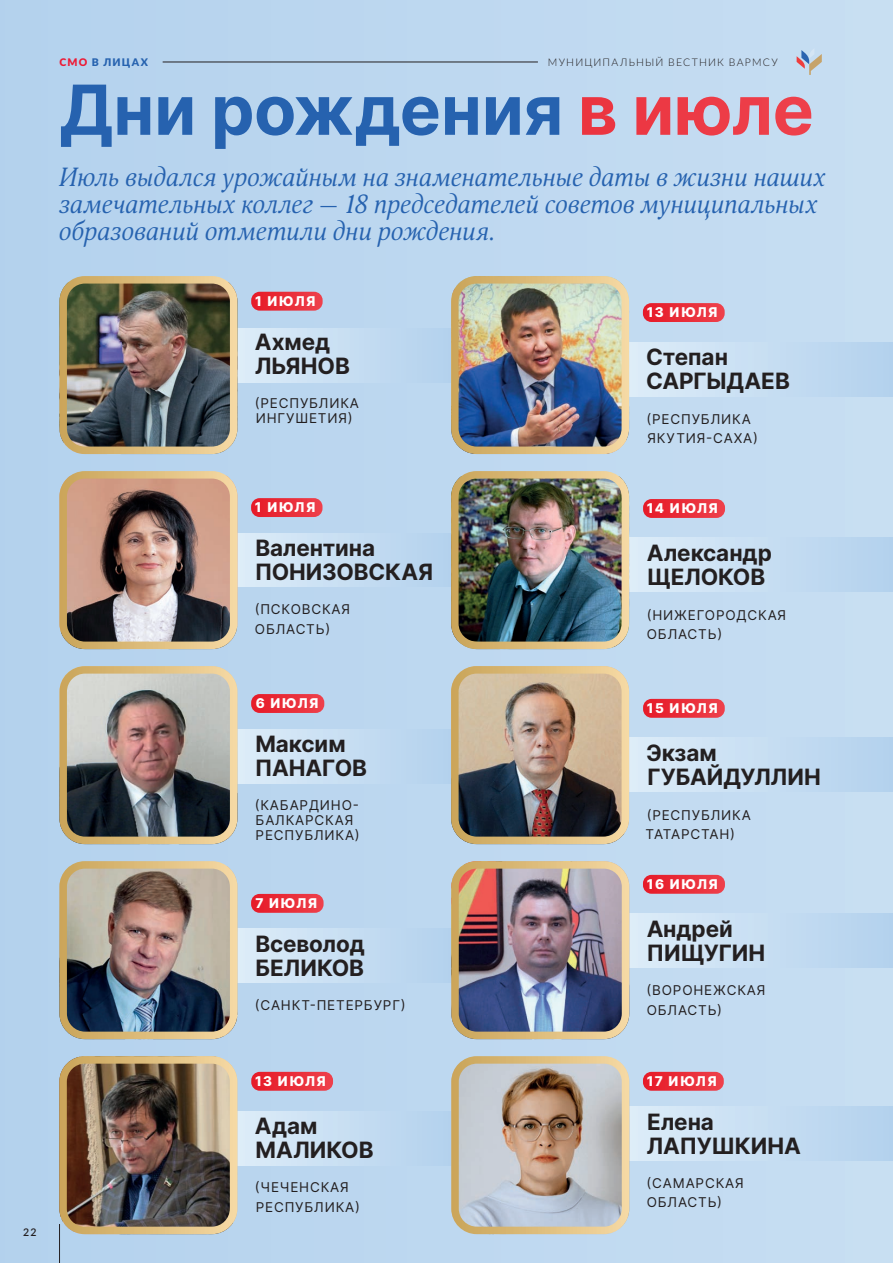
<style>
.page{position:relative;width:893px;height:1263px;background:#bdd8f0}
.page>*{position:absolute;margin:0;border:0;box-sizing:border-box;transform-origin:0 0}
.t1{font:700 69px "Inter";letter-spacing:-.005em;color:#2662af}
.t2{font:italic 25.5px/27px "Orbi";letter-spacing:.005em;color:#2662af}
.t3{font:700 22.5px/24px "Inter";letter-spacing:-.005em;color:#231f20}
.t4{font:13.5px/19.2px "Inter";letter-spacing:.06em;color:#231f20}
.t5{font:800 13.5px "Inter";letter-spacing:.145em;color:#fff}
.t6{font:300 10.5px "Lato";letter-spacing:.11em;color:#231f20}
.t7{font:900 10.5px "Lato";letter-spacing:.11em;color:#2662af}
.t8{font:600 10.5px "Lato";color:#231f20}
.s1{color:#ed1a35}
.s2{color:#fff}
</style>
<div class="page">
<div style="left:237px;top:329px;width:214px;height:54px;background:linear-gradient(to right,#ddecf8,#b3d1ed)"></div>
<div style="left:237px;top:533px;width:214px;height:54px;background:linear-gradient(to right,#ddecf8,#b3d1ed)"></div>
<div style="left:237px;top:729px;width:214px;height:54px;background:linear-gradient(to right,#ddecf8,#b3d1ed)"></div>
<div style="left:237px;top:928px;width:214px;height:54px;background:linear-gradient(to right,#ddecf8,#b3d1ed)"></div>
<div style="left:237px;top:1112px;width:214px;height:53px;background:linear-gradient(to right,#ddecf8,#b3d1ed)"></div>
<div style="left:629px;top:1106px;width:264px;height:54px;background:linear-gradient(to right,#ddecf8,#b3d1ed)"></div>
<div style="left:629px;top:913px;width:264px;height:54px;background:linear-gradient(to right,#ddecf8,#b3d1ed)"></div>
<div style="left:629px;top:738px;width:264px;height:53px;background:linear-gradient(to right,#ddecf8,#b3d1ed)"></div>
<div style="left:629px;top:538px;width:264px;height:53px;background:linear-gradient(to right,#ddecf8,#b3d1ed)"></div>
<div style="left:629px;top:342px;width:264px;height:54px;background:linear-gradient(to right,#ddecf8,#b3d1ed)"></div>
<img style="left:460px;top:1065px;width:160px;height:160px">
<div style="left:451px;top:1056px;width:178px;height:178px;border:8px solid #fff;border-radius:22px"></div>
<img style="left:460px;top:870px;width:160px;height:160px">
<div style="left:451px;top:861px;width:178px;height:178px;border:8px solid #fff;border-radius:22px"></div>
<img style="left:460px;top:675px;width:160px;height:160px">
<div style="left:451px;top:666px;width:178px;height:178px;border:8px solid #fff;border-radius:22px"></div>
<img style="left:68px;top:870px;width:160px;height:160px">
<div style="left:59px;top:861px;width:178px;height:178px;border:8px solid #fff;border-radius:22px"></div>
<svg style="left:251px;top:894px;width:73px;height:19px"></svg>
<svg style="left:251px;top:292px;width:72px;height:19px"></svg>
<img style="left:60px;top:1065px;width:168px;height:169px">
<div style="left:59px;top:1056px;width:178px;height:178px;border:8px solid #fff;border-radius:22px"></div>
<img style="left:68px;top:285px;width:160px;height:160px">
<div style="left:59px;top:276px;width:178px;height:178px;border:8px solid #fff;border-radius:22px"></div>
<svg style="left:251px;top:1072px;width:82px;height:19px;background:#e63643"></svg>
<img style="left:460px;top:285px;width:160px;height:160px">
<div style="left:451px;top:276px;width:178px;height:178px;border:8px solid #fff;border-radius:22px"></div>
<img style="left:68px;top:480px;width:160px;height:160px">
<div style="left:59px;top:471px;width:178px;height:178px;border:8px solid #fff;border-radius:22px"></div>
<svg style="left:251px;top:498px;width:71px;height:19px"></svg>
<svg style="left:643px;top:303px;width:82px;height:19px;background:#e73542"></svg>
<img style="left:460px;top:480px;width:160px;height:160px">
<div style="left:451px;top:471px;width:178px;height:178px;border:8px solid #fff;border-radius:22px"></div>
<img style="left:68px;top:675px;width:160px;height:160px">
<div style="left:59px;top:666px;width:178px;height:178px;border:8px solid #fff;border-radius:22px"></div>
<svg style="left:251px;top:694px;width:73px;height:19px"></svg>
<svg style="left:643px;top:499px;width:82px;height:19px;background:#e73541"></svg>
<svg style="left:643px;top:699px;width:82px;height:19px;background:#e73643"></svg>
<svg style="left:643px;top:875px;width:82px;height:19px;background:#e73642"></svg>
<svg style="left:643px;top:1072px;width:81px;height:19px;background:#e73643"></svg>
<svg style="left:797px;top:48px;width:25px;height:27px"></svg>
<hr style="left:59px;top:1224px;width:1px;height:39px;background:#231f20">
<hr style="left:163px;top:62px;width:375px;height:1px;background:#231f20">
<p class="t7" style="left:60px;top:54px;width:90px"><span class="s1">СМО</span> В ЛИЦАХ</p>
<p class="t6" style="left:548px;top:55px;width:231px">МУНИЦИПАЛЬНЫЙ ВЕСТНИК ВАРМСУ</p>
<h1 class="t1" style="left:59px;top:60px;width:756px">Дни рождения <span class="s2">в июле</span></h1>
<h2 class="t2" style="left:58px;top:164px;width:768px">Июль выдался урожайным на знаменательные даты в жизни наших замечательных коллег — 18 председателей советов муниципальных образований отметили дни рождения.</h2>
<p class="t5" style="left:255px;top:291px;width:62px">1 ИЮЛЯ</p>
<h3 class="t3" style="left:255px;top:329px;width:96px">Ахмед<br>ЛЬЯНОВ</h3>
<p class="t4" style="left:255px;top:395px;width:106px;line-height:15px">(РЕСПУБЛИКА<br>ИНГУШЕТИЯ)</p>
<p class="t5" style="left:255px;top:498px;width:62px">1 ИЮЛЯ</p>
<h3 class="t3" style="left:255px;top:535px;width:180px">Валентина<br>ПОНИЗОВСКАЯ</h3>
<p class="t4" style="left:255px;top:599px;width:97px">(ПСКОВСКАЯ<br>ОБЛАСТЬ)</p>
<p class="t5" style="left:256px;top:694px;width:64px">6 ИЮЛЯ</p>
<h3 class="t3" style="left:255px;top:731px;width:113px">Максим<br>ПАНАГОВ</h3>
<p class="t4" style="left:255px;top:797px;width:107px;line-height:15px">(КАБАРДИНО-<br>БАЛКАРСКАЯ<br>РЕСПУБЛИКА)</p>
<p class="t5" style="left:255px;top:893px;width:63px">7 ИЮЛЯ</p>
<h3 class="t3" style="left:255px;top:931px;width:111px">Всеволод<br>БЕЛИКОВ</h3>
<p class="t4" style="left:255px;top:995px;width:153px">(САНКТ-ПЕТЕРБУРГ)</p>
<p class="t5" style="left:647px;top:303px;width:72px">13 ИЮЛЯ</p>
<h3 class="t3" style="left:646px;top:345px;width:145px">Степан<br>САРГЫДАЕВ</h3>
<p class="t4" style="left:646px;top:409px;width:113px">(РЕСПУБЛИКА<br>ЯКУТИЯ-САХА)</p>
<p class="t5" style="left:647px;top:499px;width:72px">14 ИЮЛЯ</p>
<h3 class="t3" style="left:647px;top:541px;width:127px">Александр<br>ЩЕЛОКОВ</h3>
<p class="t4" style="left:647px;top:605px;width:141px">(НИЖЕГОРОДСКАЯ<br>ОБЛАСТЬ)</p>
<p class="t5" style="left:647px;top:698px;width:72px">15 ИЮЛЯ</p>
<h3 class="t3" style="left:646px;top:740px;width:176px">Экзам<br>ГУБАЙДУЛЛИН</h3>
<p class="t4" style="left:646px;top:805px;width:107px">(РЕСПУБЛИКА<br>ТАТАРСТАН)</p>
<p class="t5" style="left:647px;top:874px;width:72px">16 ИЮЛЯ</p>
<h3 class="t3" style="left:647px;top:916px;width:120px">Андрей<br>ПИЩУГИН</h3>
<p class="t4" style="left:647px;top:981px;width:120px">(ВОРОНЕЖСКАЯ<br>ОБЛАСТЬ)</p>
<p class="t8" style="left:23px;top:1225px;width:15px">22</p>
<p class="t5" style="left:255px;top:1071px;width:72px">13 ИЮЛЯ</p>
<h3 class="t3" style="left:255px;top:1113px;width:120px">Адам<br>МАЛИКОВ</h3>
<p class="t4" style="left:255px;top:1178px;width:107px">(ЧЕЧЕНСКАЯ<br>РЕСПУБЛИКА)</p>
<p class="t5" style="left:647px;top:1071px;width:71px">17 ИЮЛЯ</p>
<h3 class="t3" style="left:647px;top:1109px;width:156px">Елена<br>ЛАПУШКИНА</h3>
<p class="t4" style="left:647px;top:1173px;width:99px">(САМАРСКАЯ<br>ОБЛАСТЬ)</p>
</div>
